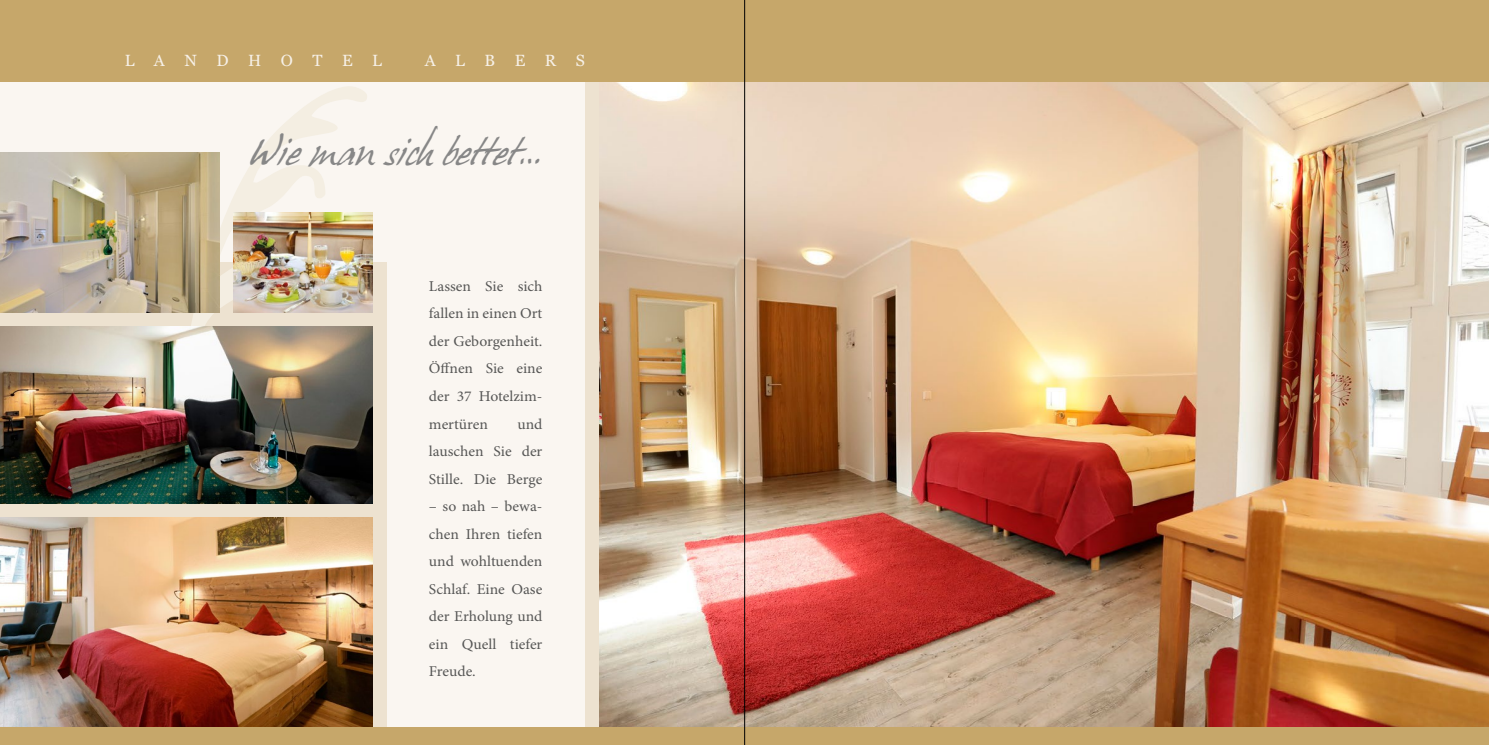
<style>
.page{position:relative;width:1489px;height:745px;background:#fff}
.page>*{position:absolute;margin:0;border:0;box-sizing:border-box;transform-origin:0 0}
.t1{font:35px "Hans Hand";color:#878787}
.t2{font:16.25px "Georgia";letter-spacing:1.2em;color:#f6f0e7}
.t3{font:15px/27.5px "Minion Pro";color:#575756;text-align:justify;scale:1.04 1}
</style>
<div class="page">
<div style="left:0;top:81px;width:1488px;height:663px;background:#faf6f1"></div>
<div style="left:585px;top:71px;width:14px;height:673px;background:#ede2d0"></div>
<div style="left:0;top:262px;width:386px;height:464px;background:#ede2d0"></div>
<img style="left:599px;top:81px;width:889px;height:645px">
<div style="left:0;top:0;width:1488px;height:81px;background:#c6a76a"></div>
<img style="left:0;top:152px;width:151px;height:160px">
<img style="left:0;top:517px;width:372px;height:209px">
<img style="left:0;top:326px;width:372px;height:177px">
<div style="left:0;top:726px;width:1488px;height:18px;background:#c6a76a"></div>
<hr style="left:744px;top:0;width:1px;height:744px;background:#000">
<img style="left:151px;top:152px;width:236px;height:290px">
<p class="t2" style="left:125px;top:51px;width:259px">LANDHOTEL</p>
<p class="t2" style="left:425px;top:51px;width:161px">ALBERS</p>
<h1 class="t1" style="left:249px;top:132px;width:294px">Wie man sich bettet…</h1>
<p class="t3" style="left:429px;top:272px;width:111px">Lassen Sie sich fallen in einen Ort der Geborgenheit.<br>Öffnen Sie eine der 37 Hotelzim&shy;mertüren</p>
<p class="t3" style="left:429px;top:410px;width:111px;text-indent:88px">und lauschen Sie der Stille. Die Berge</p>
<p class="t3" style="left:429px;top:492px;width:111px">– so nah – bewa&shy;chen Ihren tiefen und wohltuenden Schlaf. Eine Oase der Erholung und ein Quell tiefer Freude.</p>
</div>
